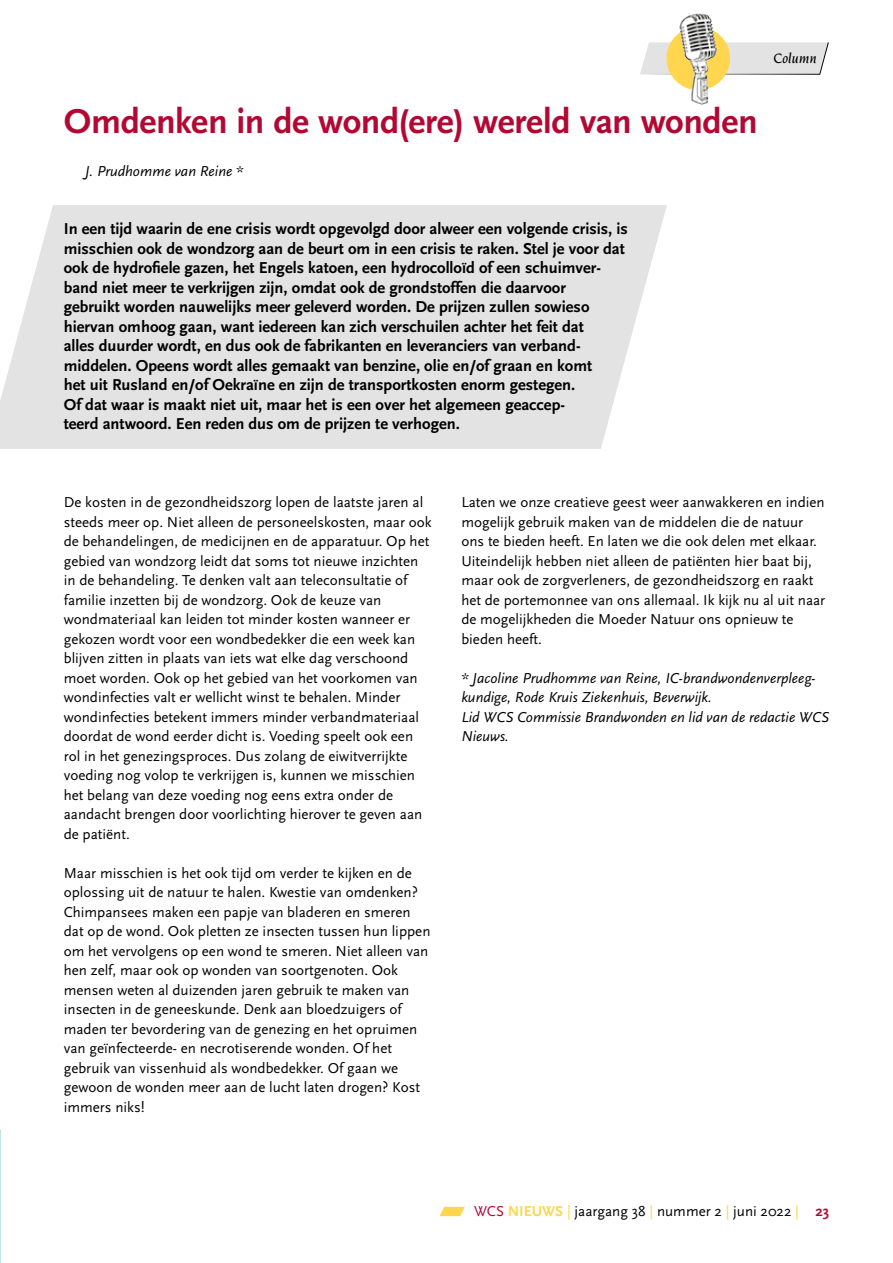
<style>
.page{position:relative;width:893px;height:1263px;background:#fff}
.page>*{position:absolute;margin:0;border:0;box-sizing:border-box;transform-origin:0 0}
.t1{font:700 36px "Scala Sans";letter-spacing:-.01em;color:#b10933}
.t2{font:700 16.5px/19.5px "Scala Sans";color:#000}
.t3{font:15px/19.5px "Scala Sans";color:#000}
.t4{font:italic 15px/19.5px "Scala Sans";color:#000}
.t5{font:italic 500 14.7px "Novarese Std";color:#000}
.s1{color:#b10933}
.s2{font-weight:700;color:#ffd64d}
.s3{color:#ffd64d}
.s4{font-weight:700;color:#b10933}
</style>
<div class="page">
<svg style="left:439px;top:1207px;width:26px;height:9px"></svg>
<svg style="left:640px;top:42px;width:189px;height:33px;background:#e0e0e0"></svg>
<div style="left:666px;top:27px;width:64px;height:63px;background:#ffd64d;border-radius:50%"></div>
<img style="left:676px;top:13px;width:44px;height:92px">
<svg style="left:0;top:205px;width:667px;height:244px;background:#e5e5e5"></svg>
<svg style="left:0;top:1129px;width:1px;height:134px"></svg>
<h1 class="t1" style="left:64px;top:102px;width:696px">Omdenken in de wond(ere) wereld van wonden</h1>
<p class="t4" style="left:85px;top:161px;width:160px">J. Prudhomme van Reine *</p>
<p class="t2" style="left:64px;top:220px;width:566px">In een tijd waarin de ene crisis wordt opgevolgd door alweer een volgende crisis, is misschien ook de wondzorg aan de beurt om in een crisis te raken. Stel je voor dat ook de hydrofiele gazen, het Engels katoen, een hydrocolloïd of een schuimver&shy;band niet meer te verkrijgen zijn, omdat ook de grondstoffen die daarvoor<br>gebruikt worden nauwelijks meer geleverd worden. De prijzen zullen sowieso hiervan omhoog gaan, want iedereen kan zich verschuilen achter het feit dat<br>alles duurder wordt, en dus ook de fabrikanten en leveranciers van verband&shy;middelen. Opeens wordt alles gemaakt van benzine, olie en/of graan en komt<br>het uit Rusland en/of Oekraïne en zijn de transportkosten enorm gestegen.<br>Of dat waar is maakt niet uit, maar het is een over het algemeen geaccep-<br>teerd antwoord. Een reden dus om de prijzen te verhogen.</p>
<p class="t5" style="left:773px;top:50px;width:45px">Column</p>
<p class="t3" style="left:64px;top:493px;width:369px">De kosten in de gezondheidszorg lopen de laatste jaren al steeds meer op. Niet alleen de personeelskosten, maar ook de behandelingen, de medicijnen en de apparatuur. Op het gebied van wondzorg leidt dat soms tot nieuwe inzichten in de behandeling. Te denken valt aan teleconsultatie of familie inzetten bij de wondzorg. Ook de keuze van wondmateriaal kan leiden tot minder kosten wanneer er gekozen wordt voor een wondbedekker die een week kan blijven zitten in plaats van iets wat elke dag verschoond moet worden. Ook op het gebied van het voorkomen van wondinfecties valt er wellicht winst te behalen. Minder wondinfecties betekent immers minder verbandmateriaal doordat de wond eerder dicht is. Voeding speelt ook een rol in het genezingsproces. Dus zolang de eiwitverrijkte voeding nog volop te verkrijgen is, kunnen we misschien het belang van deze voeding nog eens extra onder de aandacht brengen door voorlichting hierover te geven aan de patiënt.</p>
<p class="t3" style="left:64px;top:863px;width:368px">Maar misschien is het ook tijd om verder te kijken en de oplossing uit de natuur te halen. Kwestie van omdenken?<br>Chimpansees maken een papje van bladeren en smeren dat op de wond. Ook pletten ze insecten tussen hun lippen om het vervolgens op een wond te smeren. Niet alleen van hen zelf, maar ook op wonden van soortgenoten. Ook mensen weten al duizenden jaren gebruik te maken van insecten in de geneeskunde. Denk aan bloedzuigers of maden ter bevordering van de genezing en het opruimen van geïnfecteerde- en necrotiserende wonden. Of het gebruik van vissenhuid als wondbedekker. Of gaan we gewoon de wonden meer aan de lucht laten drogen? Kost immers niks!</p>
<p class="t3" style="left:461px;top:493px;width:365px">Laten we onze creatieve geest weer aanwakkeren en indien mogelijk gebruik maken van de middelen die de natuur ons te bieden heeft. En laten we die ook delen met elkaar.<br>Uiteindelijk hebben niet alleen de patiënten hier baat bij, maar ook de zorgverleners, de gezondheidszorg en raakt het de portemonnee van ons allemaal. Ik kijk nu al uit naar de mogelijkheden die Moeder Natuur ons opnieuw te bieden heeft.</p>
<p class="t4" style="left:461px;top:668px;width:369px">* Jacoline Prudhomme van Reine, IC-brandwondenverpleeg&shy;kundige, Rode Kruis Ziekenhuis, Beverwijk.<br>Lid WCS Commissie Brandwonden en lid van de redactie WCS Nieuws.</p>
<p class="t3" style="left:474px;top:1202px;width:357px"><span class="s1">WCS</span> <span class="s2">NIEUWS</span> <span class="s3">|</span> jaargang 38 <span class="s3">|</span> nummer 2 <span class="s3">|</span> juni 2022 <span class="s3">|</span> <span class="s4">23</span></p>
</div>
